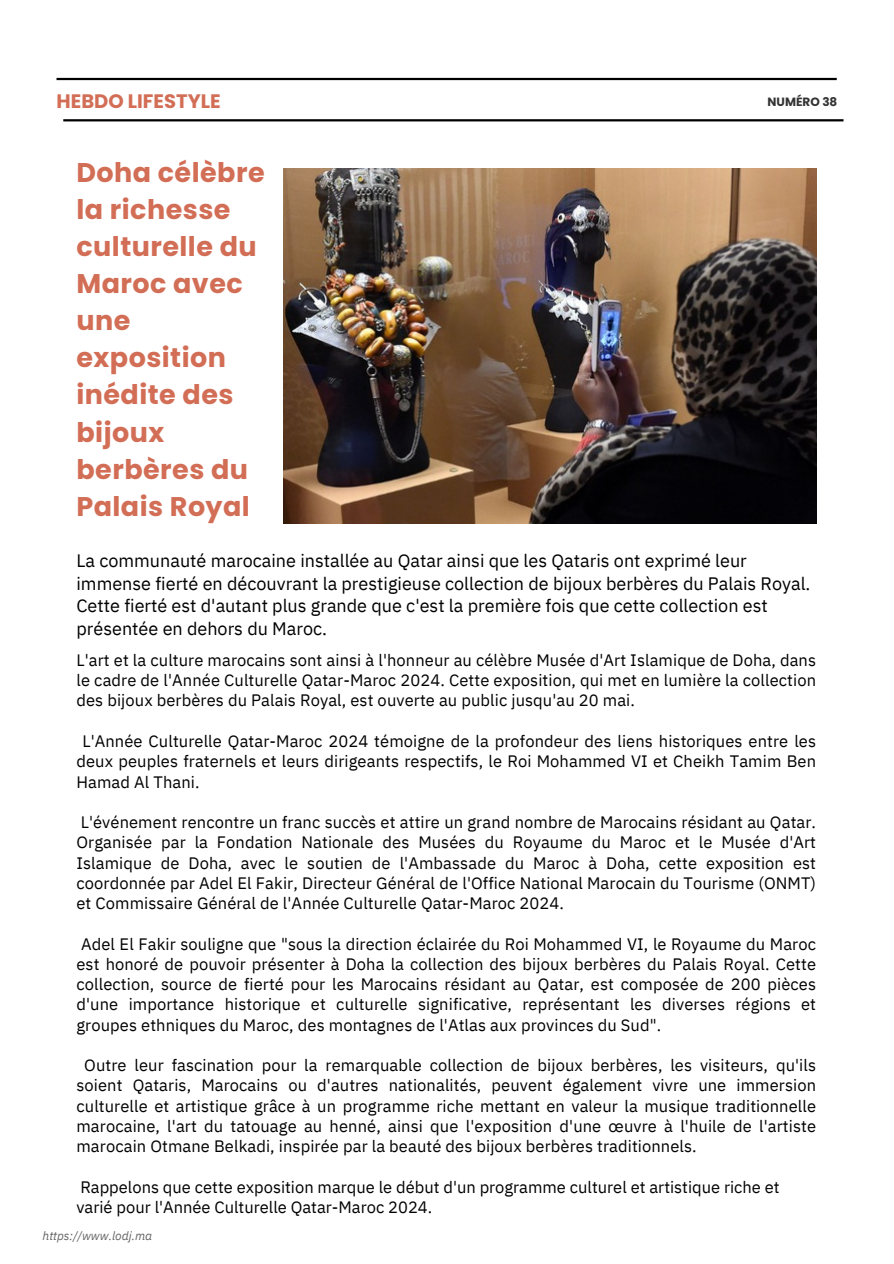
<style>
.page{position:relative;width:894px;height:1264px;background:#fff}
.page>*{position:absolute;margin:0;border:0;box-sizing:border-box;transform-origin:0 0}
.t1{font:700 27px/37.2px "Poppins";letter-spacing:.015em;color:#d36e56}
.t2{font:700 19.5px "Poppins";color:#d36e56}
.t3{font:18px/22.5px "IBM Plex Sans";color:#000}
.t4{font:16.5px/20.2px "IBM Plex Sans";letter-spacing:.005em;color:#000;text-align:justify}
.t5{font:italic 12px "IBM Plex Sans";color:#646464}
.t6{font:700 12px "Poppins";color:#333}
</style>
<div class="page">
<img style="left:283px;top:168px;width:533px;height:356px">
<hr style="left:56px;top:78px;width:780px;height:2px;background:#000">
<hr style="left:63px;top:119px;width:780px;height:2px;background:#000">
<p class="t2" style="left:56px;top:88px;width:165px">HEBDO LIFESTYLE</p>
<p class="t6" style="left:767px;top:94px;width:71px">NUMÉRO 38</p>
<h1 class="t1" style="left:76px;top:153px;width:190px">Doha célèbre la richesse culturelle du<br>Maroc avec une exposition inédite des bijoux berbères du<br>Palais Royal</h1>
<p class="t3" style="left:76px;top:549px;width:735px">La communauté marocaine installée au Qatar ainsi que les Qataris ont exprimé leur immense fierté en découvrant la prestigieuse collection de bijoux berbères du Palais Royal.<br>Cette fierté est d'autant plus grande que c'est la première fois que cette collection est présentée en dehors du Maroc.</p>
<p class="t4" style="left:76px;top:649px;width:741px">L'art et la culture marocains sont ainsi à l'honneur au célèbre Musée d'Art Islamique de Doha, dans le cadre de l'Année Culturelle Qatar-Maroc 2024. Cette exposition, qui met en lumière la collection des bijoux berbères du Palais Royal, est ouverte au public jusqu'au 20 mai.</p>
<p class="t4" style="left:76px;top:730px;width:741px;text-indent:6px">L'Année Culturelle Qatar-Maroc 2024 témoigne de la profondeur des liens historiques entre les deux peuples fraternels et leurs dirigeants respectifs, le Roi Mohammed VI et Cheikh Tamim Ben Hamad Al Thani.</p>
<p class="t4" style="left:76px;top:811px;width:741px">L'événement rencontre un franc succès et attire un grand nombre de Marocains résidant au Qatar.<br>Organisée par la Fondation Nationale des Musées du Royaume du Maroc et le Musée d'Art Islamique de Doha, avec le soutien de l'Ambassade du Maroc à Doha, cette exposition est coordonnée par Adel El Fakir, Directeur Général de l'Office National Marocain du Tourisme (ONMT) et Commissaire Général de l'Année Culturelle Qatar-Maroc 2024.</p>
<p class="t4" style="left:76px;top:933px;width:741px">Adel El Fakir souligne que "sous la direction éclairée du Roi Mohammed VI, le Royaume du Maroc est honoré de pouvoir présenter à Doha la collection des bijoux berbères du Palais Royal. Cette collection, source de fierté pour les Marocains résidant au Qatar, est composée de 200 pièces d'une importance historique et culturelle significative, représentant les diverses régions et groupes ethniques du Maroc, des montagnes de l'Atlas aux provinces du Sud".</p>
<p class="t4" style="left:76px;top:1054px;width:741px;text-indent:8px">Outre leur fascination pour la remarquable collection de bijoux berbères, les visiteurs, qu'ils soient Qataris, Marocains ou d'autres nationalités, peuvent également vivre une immersion culturelle et artistique grâce à un programme riche mettant en valeur la musique traditionnelle marocaine, l'art du tatouage au henné, ainsi que l'exposition d'une œuvre à l'huile de l'artiste marocain Otmane Belkadi, inspirée par la beauté des bijoux berbères traditionnels.</p>
<p class="t4" style="left:76px;top:1176px;width:704px">Rappelons que cette exposition marque le début d'un programme culturel et artistique riche et varié pour l'Année Culturelle Qatar-Maroc 2024.</p>
<p class="t5" style="left:43px;top:1227px;width:111px">https://www.lodj.ma</p>
</div>
